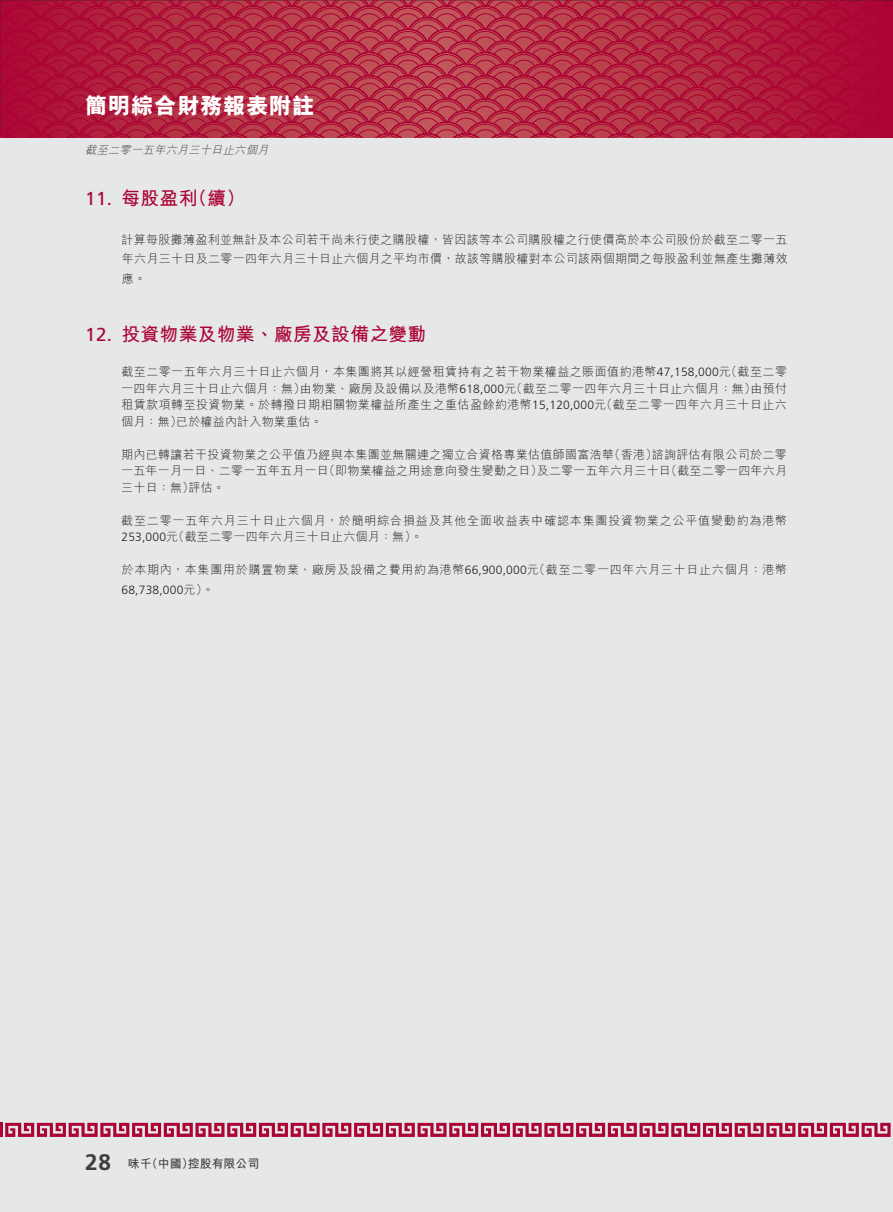
<style>
.page{position:relative;width:893px;height:1212px;background:#fff}
.page>*{position:absolute;margin:0;border:0;box-sizing:border-box;transform-origin:0 0}
.t1{font:22.5px "M Hei HK Xbold E Ten B5 H";letter-spacing:.02em;color:#fff}
.t2{font:18.75px "M Hei HK Bold E Ten B5 H";letter-spacing:.015em;color:#ab0333}
.t3{font:12px/16.5px "M Hei HK Light E Ten B5 H";letter-spacing:.04em;color:#231f20;text-align:justify}
.t4{font:12px/16.5px "M Hei HK Light E Ten B5 H";letter-spacing:.07em;color:#231f20}
.t5{font:12px "M Hei HK Light E Ten B5 H";letter-spacing:.065em;color:#231f20}
.t6{font:12px "M Hei HK Bold E Ten B5 H";color:#3e3e3f}
.t7{font:300 12px "Frutiger LT Std";letter-spacing:.015em;color:#231f20}
.t8{font:italic 11.25px "M Hei HK Light E Ten B5 H";color:#3e3e3f}
.s1{font-family:"Frutiger LT Std"}
.s2{font-family:"Frutiger LT Std";font-weight:300}
.s3{font-family:"M Hei HK Light E Ten B5 H";font-weight:400}
.s4{font-family:"Frutiger LT Std";font-weight:700;font-size:22.5px}
</style>
<div class="page">
<div style="left:0;top:0;width:892px;height:1212px;background:#e6e7e9"></div>
<svg style="left:544px;top:0;width:348px;height:137px"></svg>
<svg style="left:0;top:0;width:544px;height:137px"></svg>
<h1 class="t1" style="left:85px;top:97px;width:231px">簡明綜合財務報表附註</h1>
<p class="t8" style="left:85px;top:145px;width:187px">截至二零一五年六月三十日止六個月</p>
<h2 class="t2" style="left:85px;top:191px;width:161px"><span class="s1">11.</span> 每股盈利（續）</h2>
<p class="t3" style="left:121px;top:231px;width:667px;line-height:19.5px">計算每股攤薄盈利並無計及本公司若干尚未行使之購股權，皆因該等本公司購股權之行使價高於本公司股份於截至二零一五年六月三十日及二零一四年六月三十日止六個月之平均市價，故該等購股權對本公司該兩個期間之每股盈利並無產生攤薄效應。</p>
<h2 class="t2" style="left:85px;top:327px;width:342px"><span class="s1">12.</span> 投資物業及物業、廠房及設備之變動</h2>
<p class="t3" style="left:121px;top:365px;width:667px">截至二零一五年六月三十日止六個月，本集團將其以經營租賃持有之若干物業權益之賬面值約港幣<span class="s2">47,158,000</span>元（截至二零一四年六月三十日止六個月：無）由物業、廠房及設備以及港幣<span class="s2">618,000</span>元（截至二零一四年六月三十日止六個月：無）由預付租賃款項轉至投資物業。於轉撥日期相關物業權益所產生之重估盈餘約港幣<span class="s2">15,120,000</span>元（截至二零一四年六月三十日止六個月：無）已於權益內計入物業重估。</p>
<p class="t3" style="left:121px;top:448px;width:667px">期內已轉讓若干投資物業之公平值乃經與本集團並無關連之獨立合資格專業估值師國富浩華（香港）諮詢評估有限公司於二零一五年一月一日、二零一五年五月一日（即物業權益之用途意向發生變動之日）及二零一五年六月三十日（截至二零一四年六月三十日：無）評估。</p>
<p class="t4" style="left:121px;top:514px;width:667px">截至二零一五年六月三十日止六個月，於簡明綜合損益及其他全面收益表中確認本集團投資物業之公平值變動約為港幣<br><span class="s2">253,000</span>元（截至二零一四年六月三十日止六個月：無）。</p>
<p class="t5" style="left:122px;top:565px;width:667px">於本期內，本集團用於購置物業、廠房及設備之費用約為港幣<span class="s2">66,900,000</span>元（截至二零一四年六月三十日止六個月：港幣</p>
<p class="t7" style="left:121px;top:585px;width:94px">68,738,000<span class="s3">元）。</span></p>
<p class="t6" style="left:85px;top:1159px;width:176px"><span class="s4">28</span> 味千（中國）控股有限公司</p>
</div>
